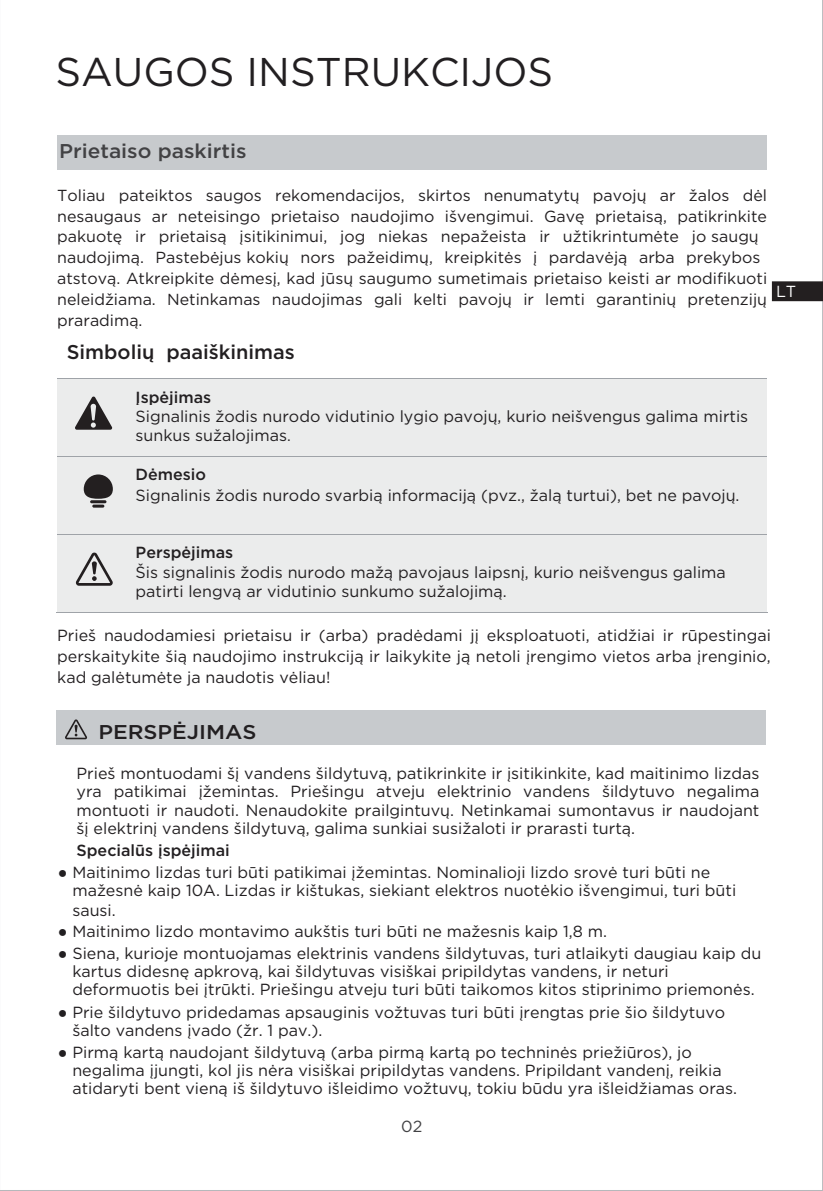
<style>
.page{position:relative;width:823px;height:1191px;background:#fff}
.page>*{position:absolute;margin:0;border:0;box-sizing:border-box;transform-origin:0 0}
.t1{font:40px "Gotham";color:#221f21}
.t2{font:500 20px "Gotham";color:#221f21}
.t3{font:500 20px "Gotham";color:#424244;scale:1.05 1}
.t4{font:500 20px "Gotham";color:#221f21;scale:1.1 1}
.t5{font:16px/20.8px "Gotham";color:#221f21}
.t6{font:500 16px "Gotham";color:#221f21}
.t7{font:16px "Gotham";color:#424244}
.t8{font:16px "Gotham";color:#fff}
.s1{font-size:15.2px}
.s2{font-family:"Arial"}
</style>
<div class="page">
<div style="left:56px;top:711px;width:709px;height:34px;background:#c7cacd"></div>
<div style="left:57px;top:135px;width:709px;height:34px;background:#c7cacd"></div>
<div style="left:57px;top:379px;width:709px;height:77px;background:#ebecec"></div>
<hr style="left:57px;top:378px;width:709px;height:1px;background:#9fa3a8">
<div style="left:57px;top:457px;width:709px;height:77px;background:#ebecec"></div>
<hr style="left:57px;top:456px;width:709px;height:1px;background:#9fa3a8">
<div style="left:57px;top:535px;width:709px;height:76px;background:#ebecec"></div>
<hr style="left:57px;top:534px;width:709px;height:1px;background:#9fa3a8">
<hr style="left:56px;top:611px;width:710px;height:1px;background:#9fa3a8">
<svg style="left:75px;top:396px;width:37px;height:34px"></svg>
<svg style="left:84px;top:474px;width:29px;height:33px"></svg>
<svg style="left:76px;top:552px;width:37px;height:34px"></svg>
<svg style="left:65px;top:719px;width:22px;height:20px"></svg>
<svg style="left:771px;top:281px;width:51px;height:20px"></svg>
<h1 class="t1" style="left:55px;top:47px;width:499px">SAUGOS INSTRUKCIJOS</h1>
<p class="t3" style="left:59px;top:138px;width:180px">Prietaiso paskirtis</p>
<p class="t5" style="left:57px;top:184px;width:711px">Toliau pateiktos saugos rekomendacijos, skirtos nenumatytų pavojų ar žalos dėl nesaugaus ar neteisingo prietaiso naudojimo išvengimui. Gavę prietaisą, patikrinkite pakuotę ir prietaisą įsitikinimui, jog niekas nepažeista ir užtikrintumėte jo saugų naudojimą. Pastebėjus kokių nors pažeidimų, kreipkitės į pardavėją arba prekybos atstovą. Atkreipkite dėmesį, kad jūsų saugumo sumetimais prietaiso keisti ar modifikuoti neleidžiama. Netinkamas naudojimas gali kelti pavojų ir lemti garantinių pretenzijų praradimą.</p>
<p class="t2" style="left:67px;top:338px;width:229px">Simbolių paaiškinimas</p>
<p class="t6" style="left:135px;top:387px;width:77px">Įspėjimas</p>
<p class="t5" style="left:135px;top:406px;width:613px;line-height:19px">Signalinis žodis nurodo vidutinio lygio pavojų, kurio neišvengus galima mirtis sunkus sužalojimas<span class="s1">.</span></p>
<p class="t6" style="left:135px;top:464px;width:72px">Dėmesio</p>
<p class="t5" style="left:135px;top:484px;width:605px">Signalinis žodis nurodo svarbią informaciją (pvz., žalą turtui), bet ne pavojų.</p>
<p class="t8" style="left:775px;top:281px;width:22px">LT</p>
<p class="t6" style="left:135px;top:542px;width:99px">Perspėjimas</p>
<p class="t5" style="left:135px;top:562px;width:591px;line-height:19.2px">Šis signalinis žodis nurodo mažą pavojaus laipsnį, kurio neišvengus galima patirti lengvą ar vidutinio sunkumo sužalojimą.</p>
<p class="t5" style="left:57px;top:625px;width:714px;text-align:justify">Prieš naudodamiesi prietaisu ir (arba) pradėdami jį eksploatuoti, atidžiai ir rūpestingai perskaitykite šią naudojimo instrukciją ir laikykite ją netoli įrengimo vietos arba įrenginio, kad galėtumėte ja naudotis vėliau!</p>
<p class="t4" style="left:98px;top:718px;width:145px">PERSPĖJIMAS</p>
<p class="t5" style="left:76px;top:764px;width:684px;line-height:18.2px;text-align:justify">Prieš montuodami šį vandens šildytuvą, patikrinkite ir įsitikinkite, kad maitinimo lizdas yra patikimai įžemintas. Priešingu atveju elektrinio vandens šildytuvo negalima montuoti ir naudoti. Nenaudokite prailgintuvų. Netinkamai sumontavus ir naudojant šį elektrinį vandens šildytuvą, galima sunkiai susižaloti ir prarasti turtą.</p>
<p class="t5" style="left:72px;top:862px;width:665px;line-height:18.8px;text-indent:-14px"><span class="s2">●</span> Maitinimo lizdas turi būti patikimai įžemintas. Nominalioji lizdo srovė turi būti ne mažesnė kaip 10A. Lizdas ir kištukas, siekiant elektros nuotėkio išvengimui, turi būti sausi.</p>
<p class="t5" style="left:58px;top:920px;width:550px"><span class="s2">●</span> Maitinimo lizdo montavimo aukštis turi būti ne mažesnis kaip 1,8 m.</p>
<p class="t5" style="left:72px;top:943px;width:690px;line-height:18.4px;text-indent:-14px"><span class="s2">●</span> Siena, kurioje montuojamas elektrinis vandens šildytuvas, turi atlaikyti daugiau kaip du kartus didesnę apkrovą, kai šildytuvas visiškai pripildytas vandens, ir neturi deformuotis bei įtrūkti. Priešingu atveju turi būti taikomos kitos stiprinimo priemonės.</p>
<p class="t5" style="left:72px;top:1002px;width:654px;line-height:18.2px;text-indent:-14px"><span class="s2">●</span> Prie šildytuvo pridedamas apsauginis vožtuvas turi būti įrengtas prie šio šildytuvo šalto vandens įvado (žr. 1 pav.).</p>
<p class="t5" style="left:72px;top:1042px;width:665px;line-height:18.2px;text-indent:-14px"><span class="s2">●</span> Pirmą kartą naudojant šildytuvą (arba pirmą kartą po techninės priežiūros), jo negalima įjungti, kol jis nėra visiškai pripildytas vandens. Pripildant vandenį, reikia atidaryti bent vieną iš šildytuvo išleidimo vožtuvų, tokiu būdu yra išleidžiamas oras.</p>
<p class="t7" style="left:401px;top:1116px;width:23px">02</p>
<p class="t6" style="left:76px;top:839px;width:155px">Specialūs įspėjimai</p>
</div>
